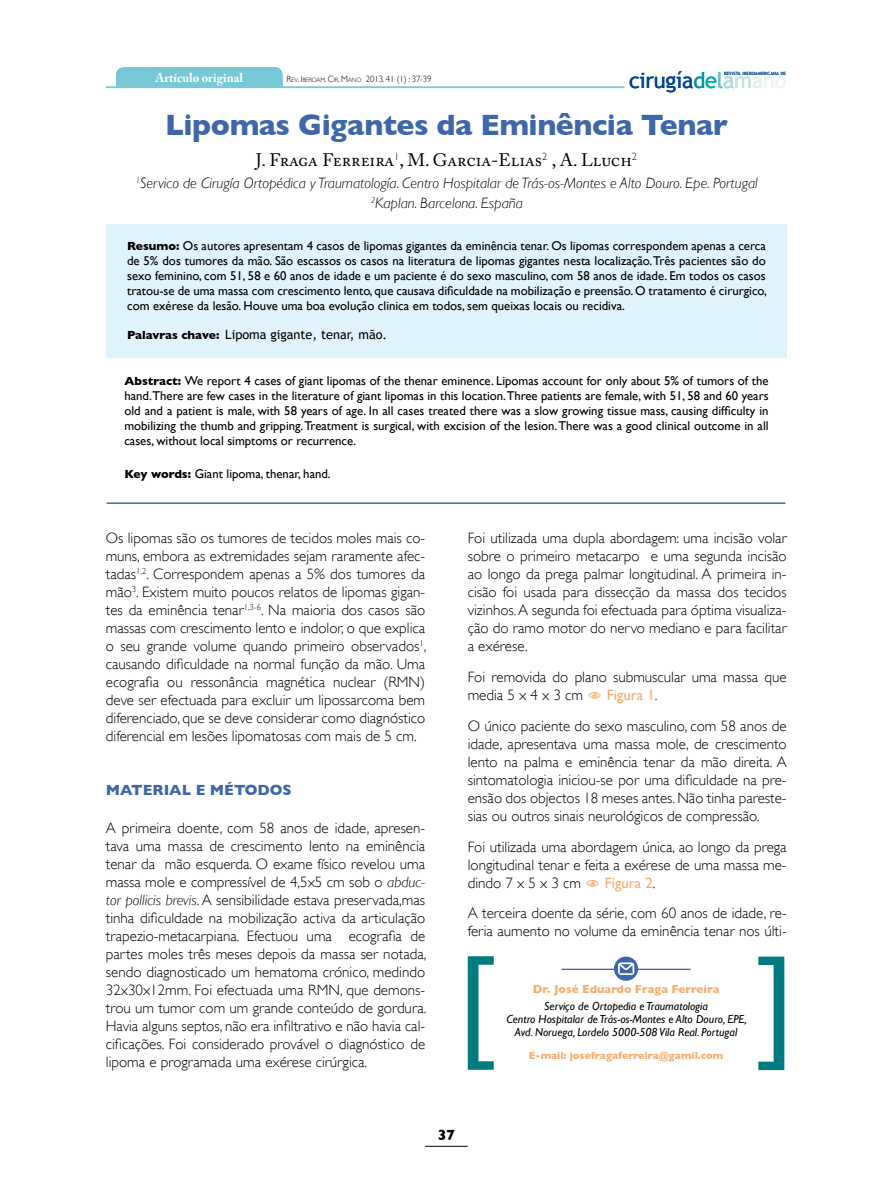
<style>
.page{position:relative;width:893px;height:1191px;background:#fff}
.page>*{position:absolute;margin:0;border:0;box-sizing:border-box;transform-origin:0 0}
.TÍTULO_DEL_ARTÍCULO{font:700 30px "Gill Sans";letter-spacing:-.015em;color:#4066aa}
.t1{font:21.75px "Trebuchet MS";letter-spacing:-.01em;color:#004494}
.AUTORES{font:18px "Adobe Caslon Pro";color:#000}
.PÁRRAFO{font:300 15px/18px "Gill Sans";color:#000;text-align:justify}
.CARGOS_AUTORES{font:italic 300 15px "Gill Sans";color:#000}
.ENUNCIADO_PÁRRAFO_AZ{font:700 15px "Gill Sans";color:#4066aa}
.PÁRRAFO-2{font:15px "Gill Sans";color:#f6ad6e}
.t2{font:700 15px "Gill Sans";color:#000}
.RESUMEN{font:12.75px/15px "Gill Sans";color:#000;text-align:justify}
.Título_1{font:12.75px "Trebuchet MS";color:#000}
.Título_1-2{font:12.75px "Gill Sans";color:#000}
.d-Títulos{font:700 12.75px "Adobe Caslon Pro";color:#fff}
.g-Correspondencia{font:italic 11.7px/13px "Gill Sans";color:#000;text-align:center}
.g-Correspondencia-2{font:700 11.7px "Gill Sans";color:#f6ad6e}
.g-Correspondencia-3{font:700 10.5px "Gill Sans";color:#f6ad6e}
.d-Títulos-2{font:300 9px "Gill Sans";letter-spacing:-.015em;color:#000}
.t3{font:4.35px "Trebuchet MS";letter-spacing:.015em;color:#004494;scale:1.05 1}
.s1{font-size:6.3px}
.s2{color:#0098a1}
.s3{color:#00acb3}
.s4{color:#67c1c6}
.s5{color:#a9d8d6}
.s6{color:#c4e3dc}
.s7{color:#e5f2ec}
.s8{color:#ecf5ef}
.s9{font-weight:700;font-size:12px}
.s10{font-family:"Gill Sans";font-weight:700;font-size:12px}
.s11{font-style:italic}
.s12{font-weight:300;color:#000}
</style>
<div class="page">
<hr style="left:425px;top:1146px;width:43px;height:1px;background:#000">
<hr style="left:106px;top:87px;width:519px;height:1px;background:#77c8d6">
<div style="left:116px;top:67px;width:167px;height:20px;background:#77c8d6"></div>
<div style="left:107px;top:224px;width:680px;height:134px;background:#e0f2fb"></div>
<hr style="left:107px;top:502px;width:678px;height:2px;background:#4066aa">
<hr style="left:562px;top:968px;width:128px;height:2px;background:#4066aa">
<div style="left:614px;top:956px;width:24px;height:24px;background:#4066aa;border-radius:50%"></div>
<svg style="left:618px;top:962px;width:16px;height:13px"></svg>
<svg style="left:758px;top:956px;width:26px;height:114px"></svg>
<svg style="left:468px;top:956px;width:26px;height:113px"></svg>
<p class="d-Títulos-2" style="left:287px;top:74px;width:146px">R<span class="s1">EV</span>. I <span class="s1">BEROAM</span>. C<span class="s1">IR</span>. M<span class="s1">ANO</span> 2013. 41 (1) : 37-39</p>
<p class="t1" style="left:629px;top:68px;width:159px">cirugía<span class="s2">d</span><span class="s3">e</span><span class="s4">l</span><span class="s5">a</span><span class="s6">m</span><span class="s7">a</span><span class="s8">no</span></p>
<p class="t3" style="left:724px;top:71px;width:61px">REVISTA IBEROAMERICANA DE</p>
<p class="d-Títulos" style="left:155px;top:70px;width:89px">Artículo original</p>
<p class="TÍTULO_DEL_ARTÍCULO" style="left:165px;top:108px;width:564px">Lipomas Gigantes da Eminência Tenar</p>
<p class="AUTORES" style="left:256px;top:150px;width:383px">J. Fraga Ferreira<sup>1</sup>, M. Garcia-Elias<sup>2</sup> , A. Lluch<sup>2</sup></p>
<p class="CARGOS_AUTORES" style="left:136px;top:174px;width:624px"><sup>1</sup>Servico de Cirugía Ortopédica y Traumatología. Centro Hospitalar de Trás-os-Montes e Alto Douro. Epe. Portugal</p>
<p class="CARGOS_AUTORES" style="left:371px;top:195px;width:154px"><sup>2</sup>Kaplan. Barcelona. España</p>
<p class="RESUMEN" style="left:127px;top:238px;width:641px"><span class="s9">Resumo:</span> Os autores apresentam 4 casos de lipomas gigantes da eminência tenar. Os lipomas correspondem apenas a cerca de 5% dos tumores da mão. São escassos os casos na literatura de lipomas gigantes nesta localização. Três pacientes são do sexo feminino, com 51, 58 e 60 anos de idade e um paciente é do sexo masculino, com 58 anos de idade. Em todos os casos tratou-se de uma massa com crescimento lento, que causava dificuldade na mobilização e preensão. O tratamento é cirurgico, com exérese da lesão. Houve uma boa evolução clinica em todos, sem queixas locais ou recidiva.</p>
<p class="Título_1" style="left:127px;top:327px;width:262px"><span class="s10">Palavras chave:</span> Lipoma gigante, tenar, mão.</p>
<p class="RESUMEN" style="left:124px;top:373px;width:646px"><span class="s9">Abstract:</span> We report 4 cases of giant lipomas of the thenar eminence. Lipomas account for only about 5% of tumors of the hand.There are few cases in the literature of giant lipomas in this location.Three patients are female, with 51, 58 and 60 years old and a patient is male, with 58 years of age. In all cases treated there was a slow growing tissue mass, causing difficulty in mobilizing the thumb and gripping. Treatment is surgical, with excision of the lesion. There was a good clinical outcome in all cases, without local simptoms or recurrence.</p>
<p class="Título_1-2" style="left:124px;top:466px;width:208px"><span class="s9">Key words:</span> Giant lipoma, thenar, hand.</p>
<p class="PÁRRAFO" style="left:106px;top:529px;width:322px">Os lipomas são os tumores de tecidos moles mais co&shy;muns, embora as extremidades sejam raramente afec&shy;tadas<sup>1,2</sup>. Correspondem apenas a 5% dos tumores da mão<sup>3</sup>. Existem muito poucos relatos de lipomas gigan&shy;tes da eminência tenar<sup>1,3-6</sup>. Na maioria dos casos são massas com crescimento lento e indolor, o que explica o seu grande volume quando primeiro observados<sup>1</sup>, causando dificuldade na normal função da mão. Uma ecografia ou ressonância magnética nuclear (RMN) deve ser efectuada para excluir um lipossarcoma bem diferenciado, que se deve considerar como diagnóstico diferencial em lesões lipomatosas com mais de 5 cm.</p>
<p class="ENUNCIADO_PÁRRAFO_AZ" style="left:106px;top:781px;width:187px">MATERIAL E MÉTODOS</p>
<p class="PÁRRAFO" style="left:106px;top:818px;width:322px">A primeira doente, com 58 anos de idade, apresen&shy;tava uma massa de crescimento lento na eminência tenar da mão esquerda. O exame físico revelou uma massa mole e compressível de 4,5x5 cm sob o <span class="s11">abduc&shy;tor pollicis brevis</span>. A sensibilidade estava preservada,mas tinha dificuldade na mobilização activa da articulação trapezio-metacarpiana. Efectuou uma ecografia de partes moles três meses depois da massa ser notada, sendo diagnosticado um hematoma crónico, medindo 32x30x12mm. Foi efectuada uma RMN, que demons&shy;trou um tumor com um grande conteúdo de gordura.<br>Havia alguns septos, não era infiltrativo e não havia cal&shy;cificações. Foi considerado provável o diagnóstico de lipoma e programada uma exérese cirúrgica.</p>
<p class="PÁRRAFO" style="left:468px;top:529px;width:320px">Foi utilizada uma dupla abordagem: uma incisão volar sobre o primeiro metacarpo e uma segunda incisão ao longo da prega palmar longitudinal. A primeira in&shy;cisão foi usada para dissecção da massa dos tecidos vizinhos. A segunda foi efectuada para óptima visualiza&shy;ção do ramo motor do nervo mediano e para facilitar a exérese.</p>
<p class="PÁRRAFO" style="left:468px;top:668px;width:320px">Foi removida do plano submuscular uma massa que media 5 x 4 x 3 cm</p>
<p class="PÁRRAFO-2" style="left:607px;top:686px;width:52px">Figura 1<span class="s12">.</span></p>
<p class="PÁRRAFO" style="left:468px;top:716px;width:320px">O único paciente do sexo masculino, com 58 anos de idade, apresentava uma massa mole, de crescimento lento na palma e eminência tenar da mão direita. A sintomatologia iniciou-se por uma dificuldade na pre&shy;ensão dos objectos 18 meses antes. Não tinha pareste&shy;sias ou outros sinais neurológicos de compressão.</p>
<p class="PÁRRAFO" style="left:468px;top:837px;width:320px">Foi utilizada uma abordagem única, ao longo da prega longitudinal tenar e feita a exérese de uma massa me&shy;dindo 7 x 5 x 3 cm</p>
<p class="PÁRRAFO-2" style="left:605px;top:873px;width:52px">Figura 2<span class="s12">.</span></p>
<p class="PÁRRAFO" style="left:468px;top:904px;width:320px">A terceira doente da série, com 60 anos de idade, re&shy;feria aumento no volume da eminência tenar nos últi-</p>
<p class="g-Correspondencia-2" style="left:533px;top:981px;width:188px">Dr. José Eduardo Fraga Ferreira</p>
<p class="g-Correspondencia" style="left:506px;top:999px;width:242px">Serviço de Ortopedia e Traumatologia<br>Centro Hospitalar de Trás-os-Montes e Alto Douro, EPE,<br>Avd. Noruega, Lordelo 5000-508 Vila Real. Portugal</p>
<p class="g-Correspondencia-3" style="left:529px;top:1049px;width:196px">E-mail: josefragaferreira@gamil.com</p>
<p class="t2" style="left:438px;top:1125px;width:19px">37</p>
</div>
